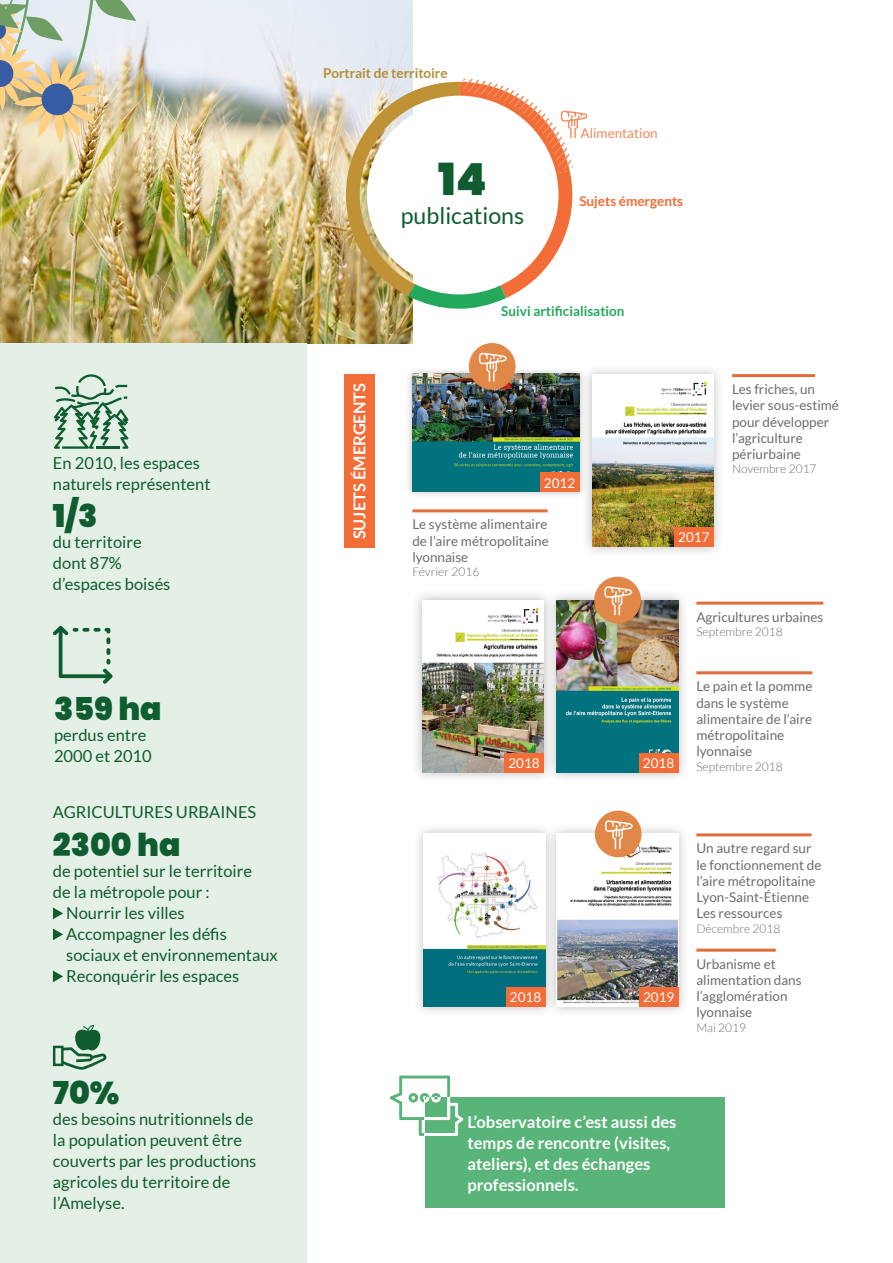
<style>
.page{position:relative;width:893px;height:1263px;background:#fff}
.page>*{position:absolute;margin:0;border:0;box-sizing:border-box;transform-origin:0 0}
.t1{font:900 44.25px "Poppins";color:#0f5c30}
.t2{font:900 31.5px "Poppins";color:#0f5c30}
.t3{font:23.1px "Lato";color:#0f5c30}
.t4{font:16.5px/21px "Lato";color:#0f5c30}
.t5{font:700 16.5px/21px "Lato";color:#fff}
.t6{font:13.5px/16.2px "Lato";color:#6c6d70}
.t7{font:13.5px "Lato";color:#fff}
.t8{font:700 13.5px "Lato";color:#24a85c}
.t9{font:700 13.5px "Lato";color:#b78d37}
.t10{font:700 13.5px "Lato";color:#f26d37}
.t11{font:13.5px "Lato";color:#f6895a}
.t12{font:300 12px "Lato";color:#6c6d70}
</style>
<div class="page">
<img style="left:0;top:0;width:412px;height:343px">
<div style="left:0;top:343px;width:306px;height:920px;background:#e4f0e5"></div>
<div style="left:405px;top:366px;width:182px;height:134px;background:#231f20;opacity:.3"></div>
<img style="left:412px;top:374px;width:167px;height:118px">
<div style="left:411px;top:589px;width:144px;height:194px;background:#231f20;opacity:.3"></div>
<img style="left:422px;top:600px;width:122px;height:172px">
<div style="left:413px;top:823px;width:144px;height:194px;background:#231f20;opacity:.3"></div>
<img style="left:424px;top:834px;width:121px;height:172px">
<div style="left:581px;top:363px;width:144px;height:195px;background:#231f20;opacity:.3"></div>
<img style="left:592px;top:374px;width:122px;height:172px">
<div style="left:546px;top:589px;width:144px;height:194px;background:#231f20;opacity:.3"></div>
<img style="left:557px;top:600px;width:121px;height:172px">
<div style="left:546px;top:823px;width:144px;height:194px;background:#231f20;opacity:.3"></div>
<img style="left:557px;top:834px;width:121px;height:172px">
<hr style="left:412px;top:509px;width:136px;height:3px;background:#e36c3b">
<hr style="left:696px;top:602px;width:127px;height:3px;background:#e36c3b">
<hr style="left:696px;top:833px;width:115px;height:3px;background:#e36c3b">
<hr style="left:732px;top:374px;width:83px;height:3px;background:#e36c3b">
<hr style="left:696px;top:671px;width:116px;height:3px;background:#e36c3b">
<hr style="left:696px;top:949px;width:80px;height:3px;background:#e36c3b">
<svg style="left:53px;top:907px;width:10px;height:12px"></svg>
<svg style="left:53px;top:928px;width:10px;height:12px"></svg>
<svg style="left:53px;top:970px;width:10px;height:12px"></svg>
<div style="left:344px;top:374px;width:30px;height:174px;background:#f26d37"></div>
<div style="left:540px;top:472px;width:40px;height:20px;background:#f26d37"></div>
<div style="left:674px;top:527px;width:40px;height:19px;background:#f26d37"></div>
<svg style="left:54px;top:374px;width:75px;height:75px"></svg>
<svg style="left:53px;top:626px;width:60px;height:58px"></svg>
<div style="left:504px;top:753px;width:40px;height:19px;background:#f26d37"></div>
<div style="left:506px;top:987px;width:39px;height:19px;background:#f26d37"></div>
<div style="left:639px;top:753px;width:39px;height:19px;background:#f26d37"></div>
<div style="left:639px;top:987px;width:40px;height:19px;background:#f26d37"></div>
<div style="left:469px;top:343px;width:46px;height:47px;background:#e18848;border-radius:50%"></div>
<svg style="left:479px;top:353px;width:28px;height:29px"></svg>
<div style="left:594px;top:577px;width:47px;height:46px;background:#e18848;border-radius:50%"></div>
<svg style="left:604px;top:586px;width:28px;height:29px"></svg>
<div style="left:595px;top:811px;width:46px;height:46px;background:#e18848;border-radius:50%"></div>
<svg style="left:605px;top:820px;width:28px;height:29px"></svg>
<svg style="left:0;top:0;width:136px;height:143px;background:#d0cbb3"></svg>
<div style="left:425px;top:1098px;width:299px;height:110px;background:#59b479"></div>
<svg style="left:390px;top:1075px;width:73px;height:61px"></svg>
<svg style="left:53px;top:1025px;width:54px;height:45px"></svg>
<svg style="left:330px;top:79px;width:257px;height:234px"></svg>
<p class="t4" style="left:53px;top:452px;width:159px">En 2010, les espaces naturels représentent</p>
<p class="t2" style="left:53px;top:498px;width:46px">1/3</p>
<p class="t4" style="left:53px;top:532px;width:90px">du territoire</p>
<p class="t4" style="left:53px;top:553px;width:119px">dont 87% d’espaces boisés</p>
<p class="t2" style="left:54px;top:691px;width:109px">359 ha</p>
<p class="t4" style="left:54px;top:724px;width:99px">perdus entre<br>2000 et 2010</p>
<p class="t4" style="left:53px;top:802px;width:205px">AGRICULTURES URBAINES</p>
<p class="t2" style="left:53px;top:827px;width:129px">2300 ha</p>
<p class="t4" style="left:53px;top:861px;width:201px">de potentiel sur le territoire de la métropole pour :</p>
<p class="t4" style="left:66px;top:903px;width:120px">Nourrir les villes</p>
<p class="t4" style="left:66px;top:924px;width:213px">Accompagner les défis sociaux et environnementaux</p>
<p class="t4" style="left:66px;top:966px;width:175px">Reconquérir les espaces</p>
<p class="t2" style="left:53px;top:1075px;width:68px">70%</p>
<p class="t4" style="left:53px;top:1108px;width:205px">des besoins nutritionnels de la population peuvent être couverts par les productions agricoles du territoire de l’Amelyse.</p>
<p class="t9" style="left:323px;top:65px;width:126px">Portrait de territoire</p>
<p class="t1" style="left:438px;top:154px;width:50px">14</p>
<p class="t3" style="left:401px;top:203px;width:125px">publications</p>
<p class="t11" style="left:580px;top:126px;width:79px">Alimentation</p>
<p class="t10" style="left:579px;top:193px;width:105px">Sujets émergents</p>
<p class="t5" style="left:349px;top:539px;width:158px;rotate:-90deg">SUJETS ÉMERGENTS</p>
<p class="t8" style="left:501px;top:304px;width:125px">Suivi artificialisation</p>
<p class="t7" style="left:544px;top:475px;width:33px">2012</p>
<p class="t6" style="left:412px;top:516px;width:138px;text-align:justify">Le système alimentaire de l’aire métropolitaine lyonnaise</p>
<p class="t12" style="left:412px;top:565px;width:68px">Février 2016</p>
<p class="t7" style="left:508px;top:755px;width:33px">2018</p>
<p class="t7" style="left:678px;top:530px;width:33px">2017</p>
<p class="t6" style="left:732px;top:381px;width:108px">Les friches, un levier sous-estimé pour développer l’agriculture périurbaine</p>
<p class="t12" style="left:732px;top:463px;width:86px">Novembre 2017</p>
<p class="t7" style="left:643px;top:755px;width:33px">2018</p>
<p class="t6" style="left:696px;top:608px;width:128px">Agricultures urbaines</p>
<p class="t12" style="left:696px;top:625px;width:88px">Septembre 2018</p>
<p class="t6" style="left:696px;top:678px;width:118px">Le pain et la pomme dans le système alimentaire de l’aire métropolitaine lyonnaise</p>
<p class="t12" style="left:696px;top:760px;width:88px">Septembre 2018</p>
<p class="t7" style="left:510px;top:989px;width:33px">2018</p>
<p class="t7" style="left:643px;top:989px;width:33px">2019</p>
<p class="t6" style="left:696px;top:840px;width:127px">Un autre regard sur le fonctionnement de l’aire métropolitaine<br>Lyon-Saint-Étienne</p>
<p class="t6" style="left:696px;top:905px;width:88px">Les ressources</p>
<p class="t12" style="left:696px;top:922px;width:85px">Décembre 2018</p>
<p class="t6" style="left:696px;top:955px;width:107px">Urbanisme et alimentation dans l’agglomération lyonnaise</p>
<p class="t12" style="left:696px;top:1021px;width:51px">Mai 2019</p>
<p class="t5" style="left:467px;top:1111px;width:210px">L’observatoire c’est aussi des temps de rencontre (visites, ateliers), et des échanges professionnels.</p>
</div>
